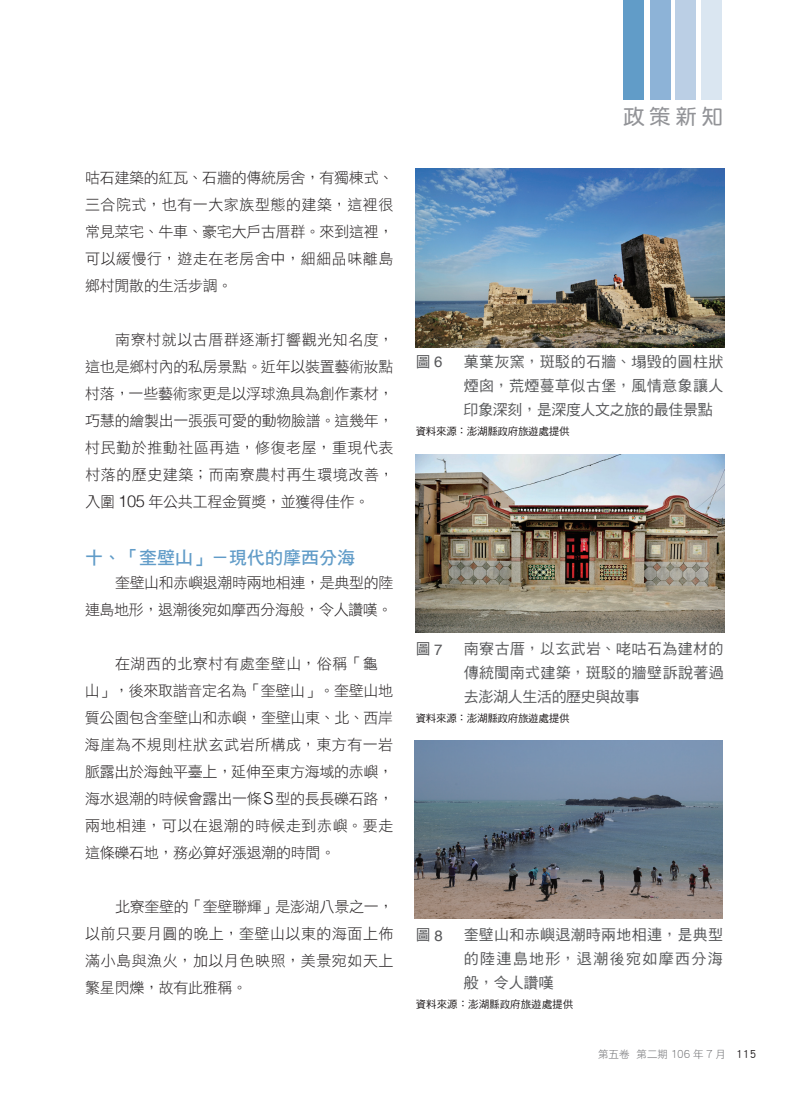
<style>
.page{position:relative;width:808px;height:1106px;background:#fff}
.page>*{position:absolute;margin:0;border:0;box-sizing:border-box;transform-origin:0 0}
.t1{font:21px "DF Yuan Std W7";color:#939498}
.t2{font:18px "DF Hei Std W7";color:#619cc8}
.t3{font:15px/27px "DF Hei Std W3";letter-spacing:-.02em;color:#231f20;text-align:justify}
.t4{font:15px/24px "DF Hei Std W5";letter-spacing:.025em;color:#57585a;text-align:justify}
.t5{font:10.5px "DF Hei Std W5";letter-spacing:-.025em;color:#231f20}
.t6{font:10.5px "DF Hei Std W5";color:#231f20}
.t7{font:10.5px "DF Hei Std W3";color:#6c6d70}
.s1{font-family:"Helvetica";font-weight:300;font-size:16.5px}
.s2{font-family:"Helvetica"}
.s3{font-size:12px}
.s4{font-family:"DF Hei Std W5";font-size:12px;color:#231f20}
</style>
<div class="page">
<img style="left:416px;top:454px;width:308px;height:178px">
<img style="left:416px;top:168px;width:308px;height:179px">
<img style="left:415px;top:740px;width:308px;height:178px">
<div style="left:623px;top:0;width:20px;height:100px;background:#619cc8"></div>
<div style="left:675px;top:0;width:21px;height:100px;background:#bbcfe5"></div>
<div style="left:650px;top:0;width:20px;height:100px;background:#8db3d7"></div>
<div style="left:701px;top:0;width:21px;height:100px;background:#dae6f1"></div>
<p class="t3" style="left:85px;top:164px;width:310px">咕石建築的紅瓦、石牆的傳統房舍，有獨棟式、三合院式，也有一大家族型態的建築，這裡很常見菜宅、牛車、豪宅大戶古厝群。來到這裡，可以緩慢行，遊走在老房舍中，細細品味離島鄉村閒散的生活步調。</p>
<p class="t3" style="left:85px;top:326px;width:310px;text-indent:30px">南寮村就以古厝群逐漸打響觀光知名度，這也是鄉村內的私房景點。近年以裝置藝術妝點村落，一些藝術家更是以浮球漁具為創作素材，巧慧的繪製出一張張可愛的動物臉譜。這幾年，村民勤於推動社區再造，修復老屋，重現代表村落的歷史建築；而南寮農村再生環境改善，入圍 <span class="s1">105</span> 年公共工程金質獎，並獲得佳作。</p>
<p class="t2" style="left:85px;top:547px;width:271px">十、「奎壁山」－現代的摩西分海</p>
<p class="t3" style="left:85px;top:569px;width:310px;text-align:right">奎壁山和赤嶼退潮時兩地相連，是典型的陸<br>連島地形，退潮後宛如摩西分海般，令人讚嘆。</p>
<p class="t3" style="left:85px;top:650px;width:310px;text-align:left;text-indent:30px">在湖西的北寮村有處奎壁山，俗稱「龜山」，後來取諧音定名為「奎壁山」。奎壁山地質公園包含奎壁山和赤嶼，奎壁山東、北、西岸海崖為不規則柱狀玄武岩所構成，東方有一岩脈露出於海蝕平臺上，延伸至東方海域的赤嶼，海水退潮的時候會露出一條<span class="s1">S</span>型的長長礫石路，兩地相連，可以在退潮的時候走到赤嶼。要走這條礫石地，務必算好漲退潮的時間。</p>
<p class="t3" style="left:85px;top:893px;width:310px;text-indent:30px">北寮奎壁的「奎壁聯輝」是澎湖八景之一，以前只要月圓的晚上，奎壁山以東的海面上佈滿小島與漁火，加以月色映照，美景宛如天上繁星閃爍，故有此雅稱。</p>
<h1 class="t1" style="left:623px;top:105px;width:101px">政策新知</h1>
<p class="t4" style="left:416px;top:349px;width:28px">圖<span class="s2">6</span></p>
<p class="t4" style="left:464px;top:349px;width:261px">菓葉灰窯，斑駁的石牆、塌毀的圓柱狀煙囪，荒煙蔓草似古堡，風情意象讓人印象深刻，是深度人文之旅的最佳景點</p>
<p class="t5" style="left:416px;top:425px;width:155px">資料來源：澎湖縣政府旅遊處提供</p>
<p class="t4" style="left:416px;top:636px;width:28px">圖<span class="s2">7</span></p>
<p class="t4" style="left:464px;top:636px;width:261px">南寮古厝，以玄武岩、咾咕石為建材的傳統閩南式建築，斑駁的牆壁訴說著過去澎湖人生活的歷史與故事</p>
<p class="t5" style="left:416px;top:712px;width:155px">資料來源：澎湖縣政府旅遊處提供</p>
<p class="t4" style="left:416px;top:922px;width:29px">圖<span class="s2">8</span></p>
<p class="t4" style="left:464px;top:922px;width:261px">奎壁山和赤嶼退潮時兩地相連，是典型的陸連島地形，退潮後宛如摩西分海般，令人讚嘆</p>
<p class="t6" style="left:416px;top:999px;width:159px">資料來源：澎湖縣政府旅遊處提供</p>
<p class="t7" style="left:598px;top:1048px;width:160px">第五卷 第二期 <span class="s3">106</span> 年 <span class="s3">7</span> 月 <span class="s4">115</span></p>
</div>
